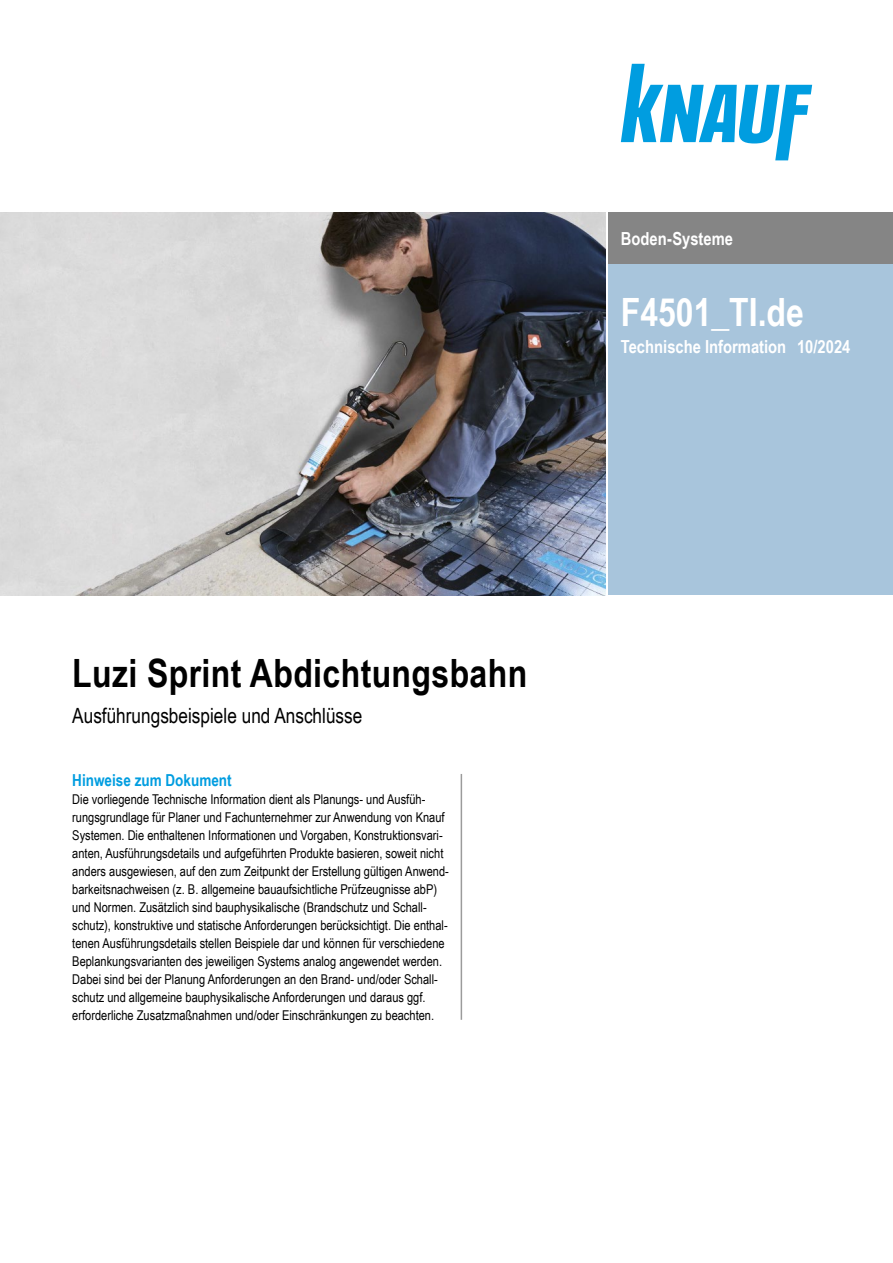
<style>
.page{position:relative;width:893px;height:1263px;background:#fff}
.page>*{position:absolute;margin:0;border:0;box-sizing:border-box;transform-origin:0 0}
.Titel_1te_Zeile_TI{font:700 39px "Arial Narrow";letter-spacing:.01em;color:#000}
.t1{font:700 39px "Arial Narrow";color:#fff}
.Titel_2te_Zeile_TI{font:21px "Arial Narrow";color:#000}
.t2{font:700 18px "Arial Narrow";color:#fff}
.Ue3_11cyan_TI{font:700 16.5px "Arial Narrow";color:#009de0}
.Text_TI{font:13.5px/18px "Arial Narrow";color:#000}
</style>
<div class="page">
<div style="left:608px;top:213px;width:285px;height:382px;background:#a8c5dc"></div>
<div style="left:608px;top:213px;width:285px;height:51px;background:#858585"></div>
<img style="left:0;top:213px;width:606px;height:382px">
<svg style="left:621px;top:64px;width:191px;height:96px"></svg>
<hr style="left:461px;top:774px;width:1px;height:246px;background:#9b9b9b">
<h3 class="t2" style="left:621px;top:225px;width:114px">Boden‑Systeme</h3>
<h1 class="t1" style="left:621px;top:282px;width:185px">F4501_TI.de</h1>
<h3 class="t2" style="left:621px;top:333px;width:231px">Technische Information 10/2024</h3>
<p class="Titel_1te_Zeile_TI" style="left:72px;top:644px;width:456px">Luzi Sprint Abdichtungsbahn</p>
<h1 class="Titel_2te_Zeile_TI" style="left:72px;top:700px;width:292px">Ausführungsbeispiele und Anschlüsse</h1>
<p class="Ue3_11cyan_TI" style="left:72px;top:767px;width:161px">Hinweise zum Dokument</p>
<p class="Text_TI" style="left:72px;top:789px;width:377px">Die vorliegende Technische Information dient als Planungs- und Ausfüh&shy;rungsgrundlage für Planer und Fachunternehmer zur Anwendung von Knauf Systemen. Die enthaltenen Informationen und Vorgaben, Konstruktionsvari&shy;anten, Ausführungsdetails und aufgeführten Produkte basieren, soweit nicht anders ausgewiesen, auf den zum Zeitpunkt der Erstellung gültigen Anwend&shy;barkeitsnachweisen (z. B. allgemeine bauaufsichtliche Prüfzeugnisse abP) und Normen. Zusätzlich sind bauphysikalische (Brandschutz und Schall&shy;schutz), konstruktive und statische Anforderungen berücksichtigt. Die enthal&shy;tenen Ausführungsdetails stellen Beispiele dar und können für verschiedene Beplankungsvarianten des jeweiligen Systems analog angewendet werden.<br>Dabei sind bei der Planung Anforderungen an den Brand- und/oder Schall&shy;schutz und allgemeine bauphysikalische Anforderungen und daraus ggf. erforderliche Zusatzmaßnahmen und/oder Einschränkungen zu beachten.</p>
</div>
